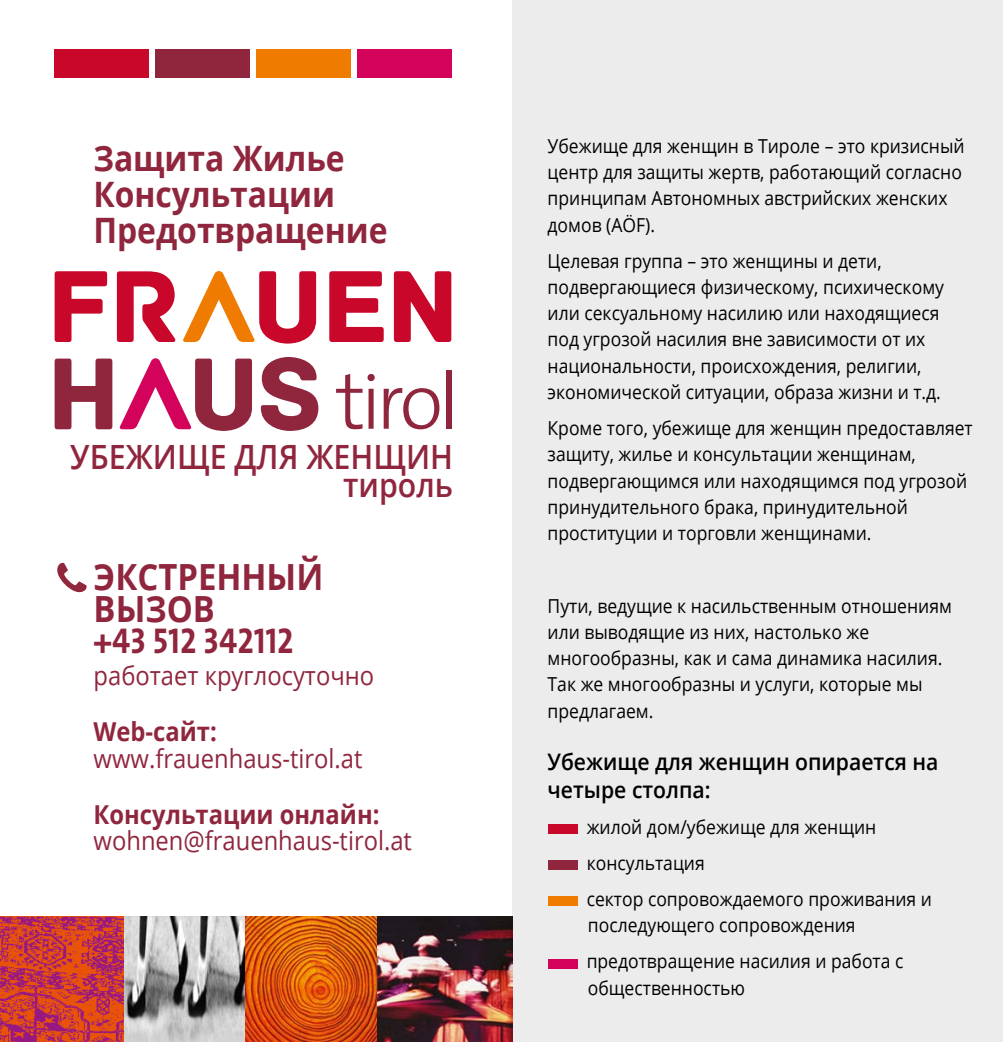
<style>
.page{position:relative;width:1003px;height:1042px;background:#fff}
.page>*{position:absolute;margin:0;border:0;box-sizing:border-box;transform-origin:0 0}
.t1{font:700 36.05px/31.5px "Open Sans";color:#90263d;scale:.91 1}
.t2{font:700 35px "Open Sans";color:#90263d;scale:.91 1}
.t3{font:600 33.43px "Open Sans";color:#90263d;scale:.91 1}
.t4{font:600 33.25px "Open Sans";color:#90263d;scale:.91 1}
.t5{font:26.07px/26.2px "Open Sans";color:#90263d;scale:.91 1}
.Listenüberschrift{font:600 22.75px/28px "Open Sans";color:#000;scale:.93 1}
.t6{font:19.25px/26.2px "Open Sans";color:#000;scale:.91 1}
.s1{font-family:"The Sans Bold Caps";font-weight:400}
.s2{font-weight:700}
</style>
<div class="page">
<div style="left:512px;top:0;width:490px;height:1042px;background:#ececed"></div>
<svg style="left:336px;top:374px;width:38px;height:55px"></svg>
<svg style="left:383px;top:388px;width:56px;height:41px"></svg>
<div style="left:446px;top:370px;width:5px;height:59px;background:#90263d"></div>
<svg style="left:55px;top:271px;width:52px;height:71px"></svg>
<svg style="left:117px;top:271px;width:59px;height:71px"></svg>
<svg style="left:183px;top:271px;width:133px;height:73px"></svg>
<svg style="left:329px;top:271px;width:54px;height:71px"></svg>
<svg style="left:394px;top:271px;width:57px;height:71px"></svg>
<svg style="left:55px;top:358px;width:57px;height:71px"></svg>
<svg style="left:120px;top:358px;width:132px;height:73px"></svg>
<svg style="left:261px;top:357px;width:57px;height:74px"></svg>
<svg style="left:57px;top:563px;width:30px;height:29px"></svg>
<div style="left:55px;top:50px;width:94px;height:28px;background:#c8072b"></div>
<div style="left:155px;top:50px;width:95px;height:28px;background:#90263d"></div>
<div style="left:256px;top:50px;width:95px;height:28px;background:#ef7c00"></div>
<div style="left:357px;top:50px;width:94px;height:28px;background:#d3025b"></div>
<div style="left:547px;top:824px;width:30px;height:9px;background:#c8072b"></div>
<div style="left:547px;top:860px;width:30px;height:10px;background:#90263d"></div>
<div style="left:547px;top:897px;width:30px;height:9px;background:#ef7c00"></div>
<div style="left:547px;top:959px;width:30px;height:9px;background:#d3025b"></div>
<img style="left:124px;top:916px;width:388px;height:126px">
<svg style="left:0;top:916px;width:124px;height:126px;background:#c73a3b"></svg>
<p class="t2" style="left:93px;top:133px;width:278px">Защита Жилье</p>
<p class="t2" style="left:93px;top:169px;width:267px">Консультации</p>
<p class="t2" style="left:93px;top:206px;width:325px">Предотвращение</p>
<p class="t3" style="left:70px;top:434px;width:422px">УБЕЖИЩЕ ДЛЯ ЖЕНЩИН</p>
<p class="t4" style="left:343px;top:462px;width:122px">тироль</p>
<p class="t1" style="left:94px;top:560px;width:254px">ЭКСТРЕННЫЙ<br>ВЫЗОВ<br><span class="s1">+43 512 342112</span></p>
<p class="t5" style="left:94px;top:662px;width:310px">работает круглосуточно</p>
<p class="t5" style="left:94px;top:718px;width:297px"><span class="s2">Web-сайт: </span>www.frauenhaus-tirol.at</p>
<p class="t5" style="left:94px;top:800px;width:351px"><span class="s2">Консультации онлайн: </span>wohnen@frauenhaus-tirol.at</p>
<p class="t6" style="left:547px;top:132px;width:459px">Убежище для женщин в Тироле – это кризисный центр для защиты жертв, работающий согласно принципам Автономных австрийских женских домов (AÖF).</p>
<p class="t6" style="left:547px;top:247px;width:437px">Целевая группа – это женщины и дети, подвергающиеся физическому, психическому или сексуальному насилию или находящиеся под угрозой насилия вне зависимости от их национальности, происхождения, религии, экономической ситуации, образа жизни и т.д.</p>
<p class="t6" style="left:547px;top:414px;width:468px">Кроме того, убежище для женщин предоставляет защиту, жилье и консультации женщинам, подвергающимся или находящимся под угрозой принудительного брака, принудительной проституции и торговли женщинами.</p>
<p class="t6" style="left:547px;top:592px;width:445px">Пути, ведущие к насильственным отношениям или выводящие из них, настолько же многообразны, как и сама динамика насилия.<br>Так же многообразны и услуги, которые мы предлагаем.</p>
<p class="Listenüberschrift" style="left:547px;top:747px;width:422px">Убежище для женщин опирается на четыре столпа:</p>
<p class="t6" style="left:586px;top:813px;width:320px">жилой дом/убежище для женщин</p>
<p class="t6" style="left:586px;top:849px;width:131px">консультация</p>
<p class="t6" style="left:586px;top:885px;width:381px">сектор сопровождаемого проживания и последующего сопровождения</p>
<p class="t6" style="left:586px;top:948px;width:349px">предотвращение насилия и работа с общественностью</p>
</div>
